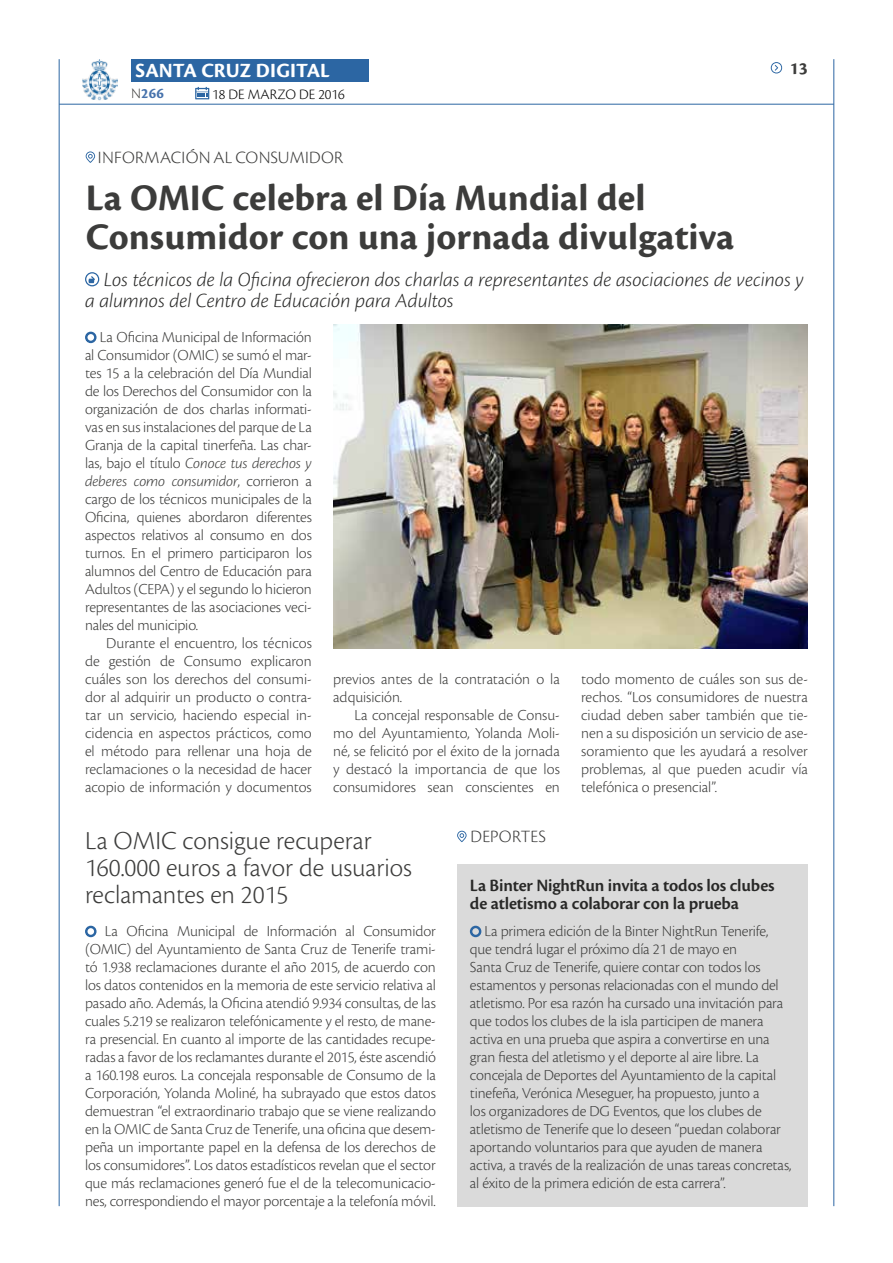
<style>
.page{position:relative;width:893px;height:1263px;background:#fff}
.page>*{position:absolute;margin:0;border:0;box-sizing:border-box;transform-origin:0 0}
.t1{font:700 39px/39px "Cronos Pro";letter-spacing:.005em;color:#3c3c3b}
.t2{font:300 27px/27px "Cronos Pro";color:#3c3c3b}
.t3{font:italic 300 21px/21px "Cronos Pro";letter-spacing:-.005em;color:#282827}
.t4{font:700 21px "Cronos Pro";letter-spacing:.005em;color:#fff}
.t5{font:600 18px/18px "Cronos Pro";letter-spacing:-.01em;color:#282827}
.t6{font:300 18px "Cronos Pro";letter-spacing:.015em;color:#3c3c3b}
.t7{font:700 18px "Cronos Pro";color:#3c3c3b}
.t8{font:300 15.9px/18px "Cronos Pro";letter-spacing:-.01em;color:#3c3c3b;text-align:justify}
.t9{font:300 15px "Cronos Pro";color:#000}
.t10{font:700 15px "Cronos Pro";color:#4672ac}
.s1{font-weight:300;color:#3c3c3b}
.s2{font-style:italic}
</style>
<div class="page">
<hr style="left:59px;top:104px;width:775px;height:1px;background:#2c66a3">
<div style="left:131px;top:59px;width:238px;height:23px;background:#2c66a3"></div>
<svg style="left:195px;top:87px;width:14px;height:12px"></svg>
<img style="left:82px;top:59px;width:36px;height:42px">
<hr style="left:59px;top:59px;width:1px;height:1147px;background:#2c66a3">
<hr style="left:833px;top:59px;width:1px;height:1147px;background:#2c66a3">
<svg style="left:771px;top:62px;width:12px;height:11px"></svg>
<svg style="left:85px;top:331px;width:12px;height:13px"></svg>
<svg style="left:86px;top:151px;width:9px;height:12px"></svg>
<svg style="left:85px;top:272px;width:14px;height:14px"></svg>
<div style="left:457px;top:864px;width:351px;height:342px;background:#dadada"></div>
<svg style="left:469px;top:925px;width:13px;height:13px"></svg>
<img style="left:333px;top:324px;width:475px;height:324px">
<svg style="left:85px;top:925px;width:12px;height:13px"></svg>
<svg style="left:457px;top:831px;width:10px;height:11px"></svg>
<h3 class="t4" style="left:136px;top:59px;width:196px">SANTA CRUZ DIGITAL</h3>
<p class="t10" style="left:131px;top:85px;width:34px"><span class="s1">N</span>266</p>
<p class="t9" style="left:212px;top:86px;width:134px">18 DE MARZO DE 2016</p>
<p class="t6" style="left:98px;top:147px;width:247px">INFORMACIÓN AL CONSUMIDOR</p>
<h1 class="t1" style="left:86px;top:179px;width:650px">La OMIC celebra el Día Mundial del<br>Consumidor con una jornada divulgativa</h1>
<p class="t7" style="left:790px;top:58px;width:20px">13</p>
<h3 class="t3" style="left:85px;top:269px;width:720px;text-indent:19px">Los técnicos de la Oficina ofrecieron dos charlas a representantes de asociaciones de vecinos y a alumnos del Centro de Educación para Adultos</h3>
<p class="t8" style="left:85px;top:328px;width:228px;text-indent:15px">La Oficina Municipal de Información al Consumidor (OMIC) se sumó el mar&shy;tes 15 a la celebración del Día Mundial de los Derechos del Consumidor con la organización de dos charlas informati&shy;vas en sus instalaciones del parque de La Granja de la capital tinerfeña. Las char&shy;las, bajo el título <span class="s2">Conoce tus derechos y deberes como consumidor</span>, corrieron a cargo de los técnicos municipales de la Oficina, quienes abordaron diferentes aspectos relativos al consumo en dos turnos. En el primero participaron los alumnos del Centro de Educación para Adultos (CEPA) y el segundo lo hicieron representantes de las asociaciones veci&shy;nales del municipio.</p>
<p class="t8" style="left:85px;top:634px;width:228px;text-indent:21px">Durante el encuentro, los técnicos de gestión de Consumo explicaron cuáles son los derechos del consumi&shy;dor al adquirir un producto o contra&shy;tar un servicio, haciendo especial in&shy;cidencia en aspectos prácticos, como el método para rellenar una hoja de reclamaciones o la necesidad de hacer acopio de información y documentos</p>
<p class="t8" style="left:333px;top:670px;width:228px">previos antes de la contratación o la adquisición.</p>
<p class="t8" style="left:333px;top:706px;width:228px;text-indent:21px">La concejal responsable de Consu&shy;mo del Ayuntamiento, Yolanda Moli&shy;né, se felicitó por el éxito de la jornada y destacó la importancia de que los consumidores sean conscientes en</p>
<p class="t8" style="left:581px;top:670px;width:228px">todo momento de cuáles son sus de&shy;rechos. “Los consumidores de nuestra ciudad deben saber también que tie&shy;nen a su disposición un servicio de ase&shy;soramiento que les ayudará a resolver problemas, al que pueden acudir vía telefónica o presencial”.</p>
<h2 class="t2" style="left:85px;top:827px;width:328px">La OMIC consigue recuperar<br>160.000 euros a favor de usuarios reclamantes en 2015</h2>
<p class="t8" style="left:85px;top:922px;width:352px;text-indent:20px">La Oficina Municipal de Información al Consumidor (OMIC) del Ayuntamiento de Santa Cruz de Tenerife trami&shy;tó 1.938 reclamaciones durante el año 2015, de acuerdo con los datos contenidos en la memoria de este servicio relativa al pasado año. Además, la Oficina atendió 9.934 consultas, de las cuales 5.219 se realizaron telefónicamente y el resto, de mane&shy;ra presencial. En cuanto al importe de las cantidades recupe&shy;radas a favor de los reclamantes durante el 2015, éste ascendió a 160.198 euros. La concejala responsable de Consumo de la Corporación, Yolanda Moliné, ha subrayado que estos datos demuestran “el extraordinario trabajo que se viene realizando en la OMIC de Santa Cruz de Tenerife, una oficina que desem&shy;peña un importante papel en la defensa de los derechos de los consumidores”. Los datos estadísticos revelan que el sector que más reclamaciones generó fue el de la telecomunicacio&shy;nes, correspondiendo el mayor porcentaje a la telefonía móvil.</p>
<p class="t6" style="left:471px;top:826px;width:77px">DEPORTES</p>
<p class="t5" style="left:470px;top:876px;width:306px">La Binter NightRun invita a todos los clubes de atletismo a colaborar con la prueba</p>
<p class="t8" style="left:470px;top:922px;width:323px;text-align:left;text-indent:15px">La primera edición de la Binter NightRun Tenerife, que tendrá lugar el próximo día 21 de mayo en<br>Santa Cruz de Tenerife, quiere contar con todos los estamentos y personas relacionadas con el mundo del atletismo. Por esa razón ha cursado una invitación para que todos los clubes de la isla participen de manera activa en una prueba que aspira a convertirse en una gran fiesta del atletismo y el deporte al aire libre. La concejala de Deportes del Ayuntamiento de la capital tinefeña, Verónica Meseguer, ha propuesto, junto a<br>los organizadores de DG Eventos, que los clubes de atletismo de Tenerife que lo deseen “puedan colaborar aportando voluntarios para que ayuden de manera activa, a través de la realización de unas tareas concretas, al éxito de la primera edición de esta carrera”.</p>
</div>
